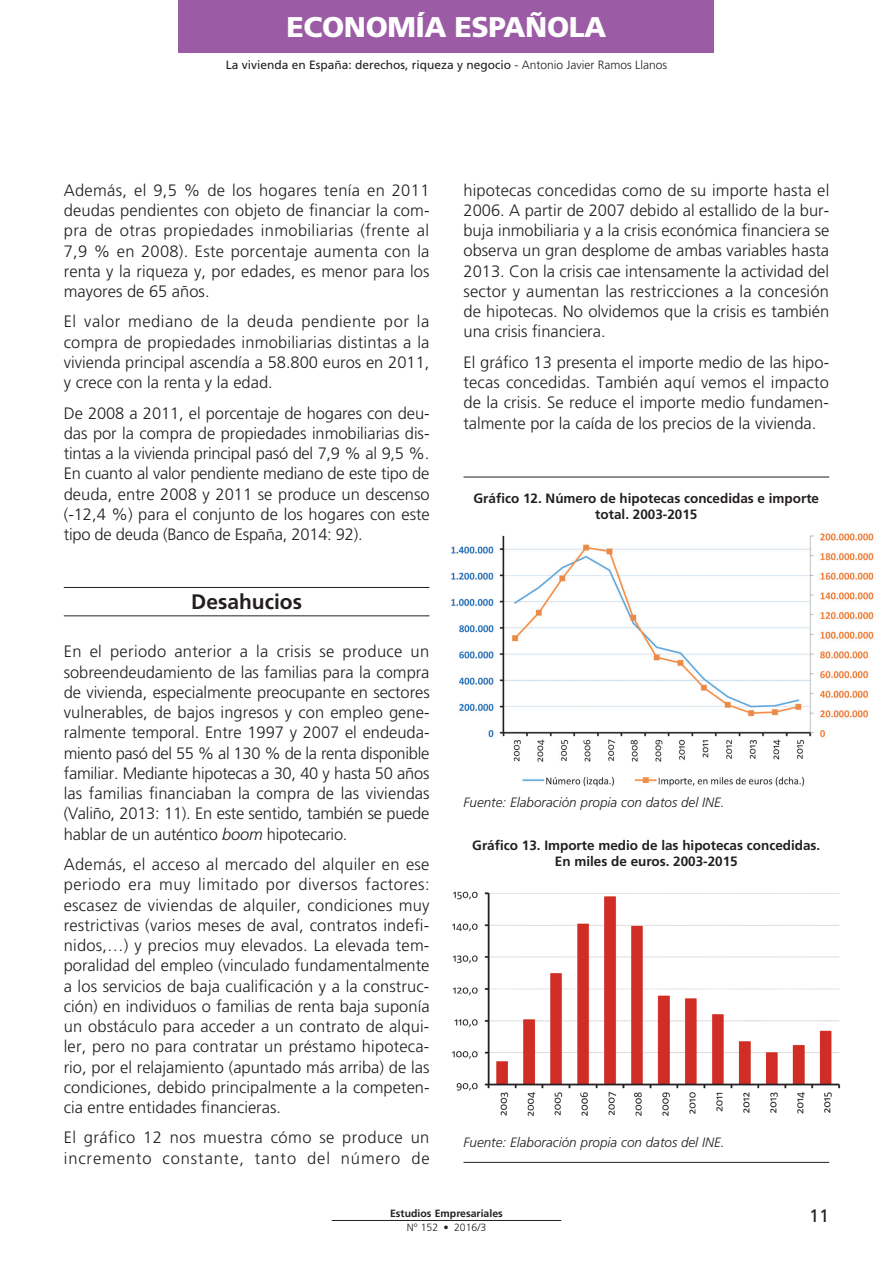
<style>
.page{position:relative;width:893px;height:1263px;background:#fff}
.page>*{position:absolute;margin:0;border:0;box-sizing:border-box;transform-origin:0 0}
.t1{font:900 28.5px "Frutiger";letter-spacing:-.015em;color:#fff}
.t2{font:700 21px "Frutiger";color:#231f20}
.t3{font:18px "Frutiger";color:#231f20}
.t4{font:300 16.5px/20.2px "Frutiger";color:#231f20;text-align:justify}
.t5{font:300 16.5px/20.2px "Frutiger";letter-spacing:.055em;color:#231f20}
.t6{font:700 13.5px/16.5px "Frutiger";color:#231f20;text-align:center}
.t7{font:italic 300 13.5px "Frutiger";color:#231f20}
.t8{font:12px "Frutiger";color:#231f20}
.t9{font:700 10.5px "Frutiger";color:#231f20}
.t10{font:300 10.5px "Frutiger";color:#231f20}
.s1{font-weight:300}
.s2{font-style:italic}
</style>
<div class="page">
<hr style="left:332px;top:1220px;width:229px;height:1px;background:#231f20">
<div style="left:179px;top:0;width:535px;height:52px;background:#9b5ba5"></div>
<hr style="left:64px;top:587px;width:365px;height:1px;background:#231f20">
<hr style="left:64px;top:615px;width:365px;height:1px;background:#231f20">
<hr style="left:463px;top:477px;width:366px;height:1px;background:#231f20">
<img style="left:451px;top:533px;width:423px;height:254px">
<hr style="left:463px;top:1162px;width:366px;height:1px;background:#231f20">
<img style="left:451px;top:891px;width:390px;height:226px">
<h1 class="t1" style="left:287px;top:10px;width:321px">ECONOMÍA ESPAÑOLA</h1>
<p class="t8" style="left:226px;top:58px;width:443px">La vivienda en España: derechos, riqueza y negocio <span class="s1">- Antonio Javier Ramos Llanos</span></p>
<p class="t4" style="left:64px;top:180px;width:367px">Además, el 9,5 % de los hogares tenía en 2011 deudas pendientes con objeto de financiar la com&shy;pra de otras propiedades inmobiliarias (frente al 7,9 % en 2008). Este porcentaje aumenta con la renta y la riqueza y, por edades, es menor para los mayores de 65 años.</p>
<p class="t4" style="left:64px;top:312px;width:367px">El valor mediano de la deuda pendiente por la compra de propiedades inmobiliarias distintas a la vivienda principal ascendía a 58.800 euros en 2011, y crece con la renta y la edad.</p>
<p class="t4" style="left:64px;top:403px;width:367px">De 2008 a 2011, el porcentaje de hogares con deu&shy;das por la compra de propiedades inmobiliarias dis&shy;tintas a la vivienda principal pasó del 7,9 % al 9,5 %.<br>En cuanto al valor pendiente mediano de este tipo de deuda, entre 2008 y 2011 se produce un descenso (-12,4 %) para el conjunto de los hogares con este tipo de deuda (Banco de España, 2014: 92).</p>
<p class="t2" style="left:191px;top:589px;width:112px">Desahucios</p>
<p class="t4" style="left:64px;top:642px;width:367px">En el periodo anterior a la crisis se produce un sobreendeudamiento de las familias para la compra de vivienda, especialmente preocupante en sectores vulnerables, de bajos ingresos y con empleo gene&shy;ralmente temporal. Entre 1997 y 2007 el endeuda&shy;miento pasó del 55 % al 130 % de la renta disponible familiar. Mediante hipotecas a 30, 40 y hasta 50 años las familias financiaban la compra de las viviendas (Valiño, 2013: 11). En este sentido, también se puede hablar de un auténtico <span class="s2">boom</span> hipotecario.</p>
<p class="t4" style="left:64px;top:854px;width:367px">Además, el acceso al mercado del alquiler en ese periodo era muy limitado por diversos factores: escasez de viviendas de alquiler, condiciones muy restrictivas (varios meses de aval, contratos indefi&shy;nidos,…) y precios muy elevados. La elevada tem&shy;poralidad del empleo (vinculado fundamentalmente a los servicios de baja cualificación y a la construc&shy;ción) en individuos o familias de renta baja suponía un obstáculo para acceder a un contrato de alqui&shy;ler, pero no para contratar un préstamo hipoteca&shy;rio, por el relajamiento (apuntado más arriba) de las condiciones, debido principalmente a la competen&shy;cia entre entidades financieras.</p>
<p class="t5" style="left:64px;top:1127px;width:367px">El gráfico 12 nos muestra cómo se produce un incremento constante, tanto del número de</p>
<p class="t4" style="left:463px;top:180px;width:367px">hipotecas concedidas como de su importe hasta el 2006. A partir de 2007 debido al estallido de la bur&shy;buja inmobiliaria y a la crisis económica financiera se observa un gran desplome de ambas variables hasta 2013. Con la crisis cae intensamente la actividad del sector y aumentan las restricciones a la concesión de hipotecas. No olvidemos que la crisis es también una crisis financiera.</p>
<p class="t4" style="left:463px;top:352px;width:367px">El gráfico 13 presenta el importe medio de las hipo&shy;tecas concedidas. También aquí vemos el impacto de la crisis. Se reduce el importe medio fundamen&shy;talmente por la caída de los precios de la vivienda.</p>
<p class="t6" style="left:474px;top:490px;width:347px">Gráfico 12. Número de hipotecas concedidas e importe total. 2003-2015</p>
<p class="t7" style="left:463px;top:794px;width:263px">Fuente: Elaboración propia con datos del INE.</p>
<p class="t6" style="left:472px;top:836px;width:350px">Gráfico 13. Importe medio de las hipotecas concedidas.<br>En miles de euros. 2003-2015</p>
<p class="t7" style="left:463px;top:1135px;width:263px">Fuente: Elaboración propia con datos del INE.</p>
<p class="t9" style="left:390px;top:1207px;width:114px">Estudios Empresariales</p>
<p class="t10" style="left:407px;top:1221px;width:81px">Nº 152 • 2016/3</p>
<p class="t3" style="left:809px;top:1205px;width:22px">11</p>
</div>
